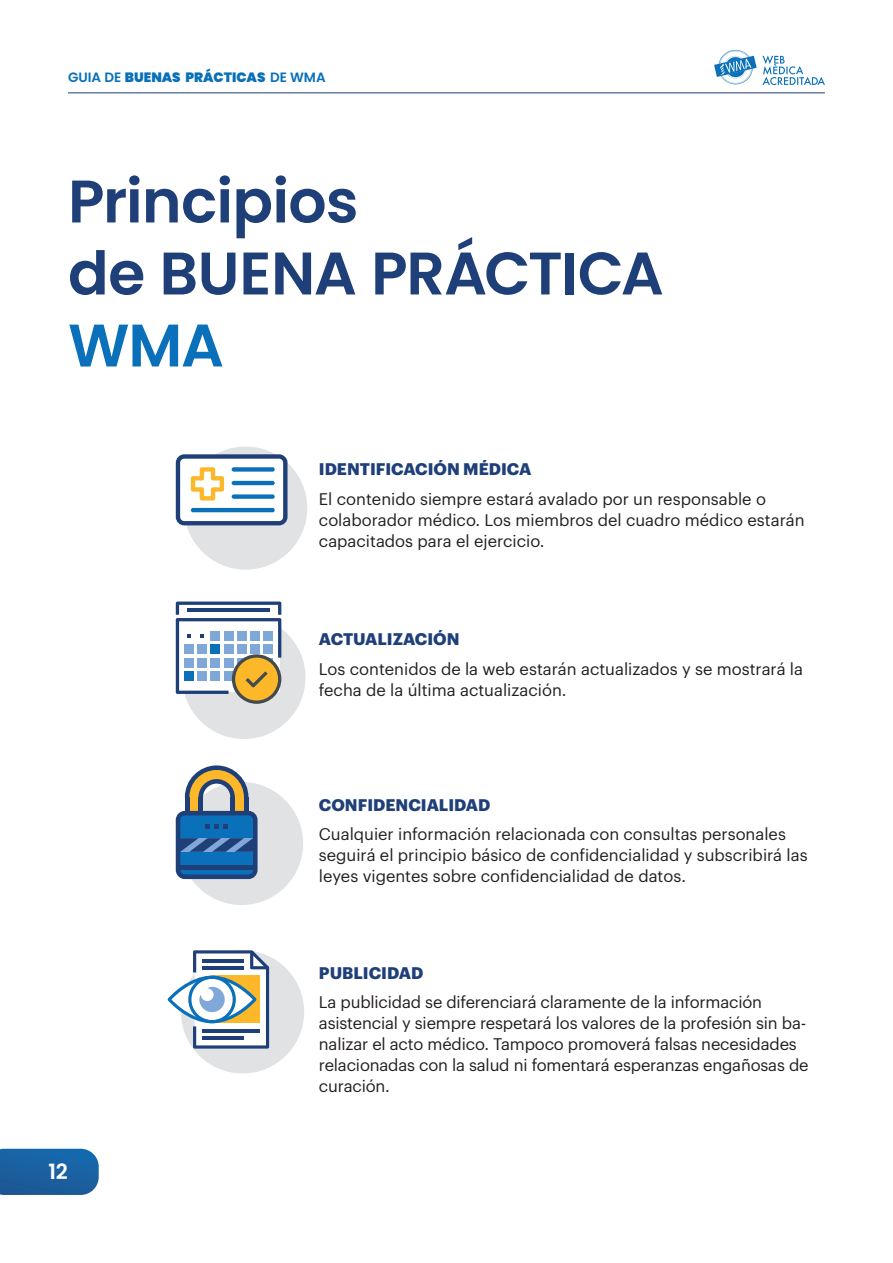
<style>
.page{position:relative;width:893px;height:1263px;background:#fff}
.page>*{position:absolute;margin:0;border:0;box-sizing:border-box;transform-origin:0 0}
.t1{font:600 60px "Poppins";letter-spacing:-.015em;color:#1f3f79}
.t2{font:600 60px "Poppins";color:#0970b9}
.t3{font:600 21px "Poppins";color:#fff}
.t4{font:16.5px/21px "Graphik";color:#231f20}
.t5{font:700 16.5px "Graphik";color:#1f3f79}
.t6{font:900 13.5px "Poppins";color:#0970b9}
.s1{font-weight:600}
</style>
<div class="page">
<hr style="left:68px;top:92px;width:757px;height:1px;background:#1f3f79">
<svg style="left:714px;top:49px;width:111px;height:36px"></svg>
<svg style="left:0;top:1149px;width:99px;height:46px;background:#2165a4"></svg>
<div style="left:184px;top:446px;width:123px;height:124px;background:#e1e2e4;border-radius:50%"></div>
<svg style="left:176px;top:454px;width:111px;height:71px;background:#bac8d1"></svg>
<div style="left:182px;top:616px;width:123px;height:123px;background:#e1e2e4;border-radius:50%"></div>
<svg style="left:176px;top:601px;width:105px;height:103px"></svg>
<div style="left:180px;top:782px;width:123px;height:123px;background:#e1e2e4;border-radius:50%"></div>
<svg style="left:176px;top:765px;width:82px;height:114px"></svg>
<div style="left:181px;top:950px;width:123px;height:123px;background:#e1e2e4;border-radius:50%"></div>
<svg style="left:168px;top:950px;width:101px;height:98px"></svg>
<p class="t6" style="left:68px;top:70px;width:259px"><span class="s1">GUIA DE</span> BUENAS PRÁCTICAS <span class="s1">DE WMA</span></p>
<p class="t1" style="left:68px;top:167px;width:292px">Principios</p>
<p class="t1" style="left:68px;top:239px;width:597px">de BUENA PRÁCTICA</p>
<p class="t2" style="left:68px;top:311px;width:157px">WMA</p>
<p class="t5" style="left:319px;top:456px;width:214px">IDENTIFICACIÓN MÉDICA</p>
<p class="t4" style="left:319px;top:487px;width:487px">El contenido siempre estará avalado por un responsable o colaborador médico. Los miembros del cuadro médico estarán capacitados para el ejercicio.</p>
<p class="t5" style="left:319px;top:626px;width:142px">ACTUALIZACIÓN</p>
<p class="t4" style="left:319px;top:657px;width:486px">Los contenidos de la web estarán actualizados y se mostrará la fecha de la última actualización.</p>
<p class="t5" style="left:319px;top:792px;width:173px">CONFIDENCIALIDAD</p>
<p class="t4" style="left:319px;top:822px;width:490px">Cualquier información relacionada con consultas personales seguirá el principio básico de confidencialidad y subscribirá las leyes vigentes sobre confidencialidad de datos.</p>
<p class="t3" style="left:48px;top:1160px;width:21px">12</p>
<p class="t5" style="left:319px;top:960px;width:106px">PUBLICIDAD</p>
<p class="t4" style="left:319px;top:990px;width:491px">La publicidad se diferenciará claramente de la información asistencial y siempre respetará los valores de la profesión sin ba&shy;nalizar el acto médico. Tampoco promoverá falsas necesidades relacionadas con la salud ni fomentará esperanzas engañosas de curación.</p>
</div>
